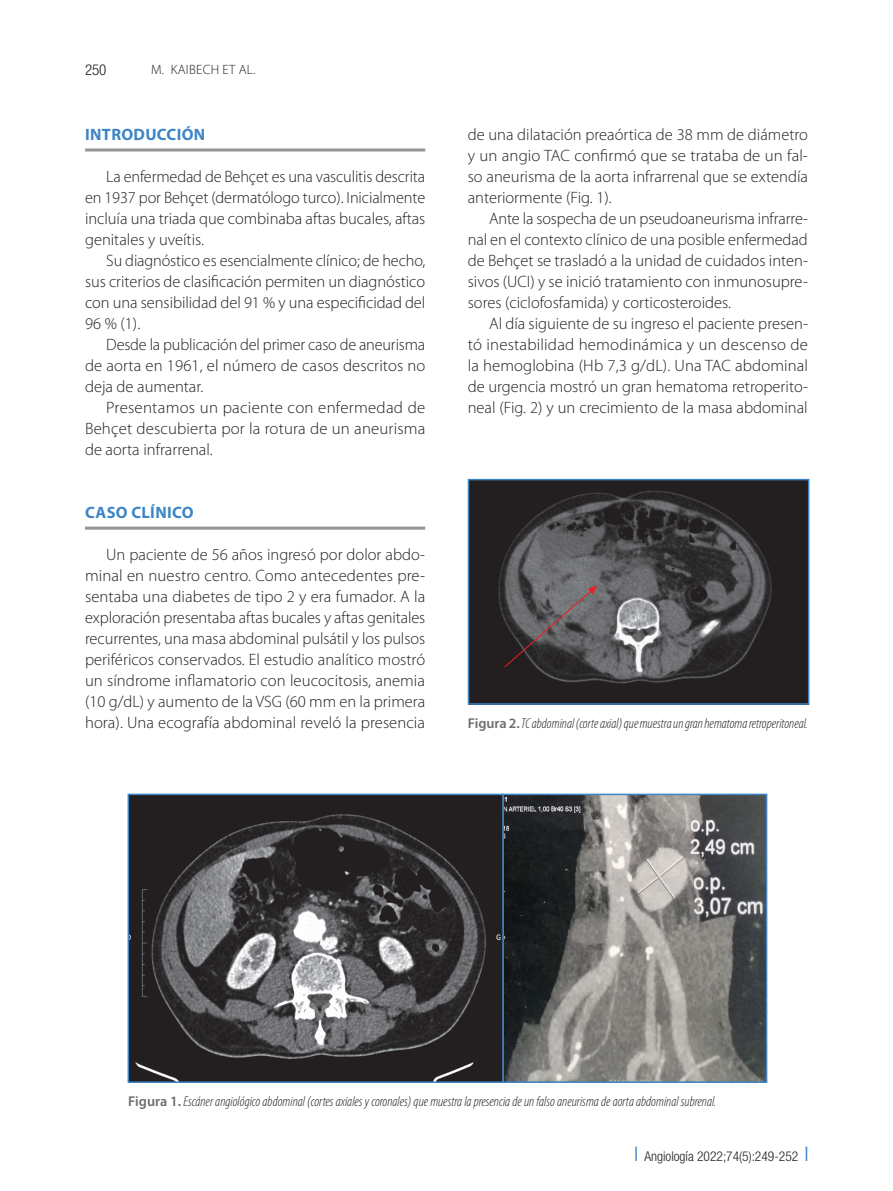
<style>
.page{position:relative;width:893px;height:1191px;background:#fff}
.page>*{position:absolute;margin:0;border:0;box-sizing:border-box;transform-origin:0 0}
.t1{font:300 16.5px/21px "Myriad Pro";color:#231f20;text-align:justify}
.t2{font:700 16.5px "Myriad Pro";letter-spacing:.02em;color:#3e85c5}
.t3{font:300 condensed 15px "Helvetica Neue LT Std";color:#231f20}
.t4{font:italic 300 condensed 14.25px "Myriad Pro";color:#231f20}
.t5{font:300 condensed 13.5px "Helvetica Neue LT Std";color:#231f20}
.t6{font:300 13.5px "Myriad Pro";color:#231f20}
.s1{font-weight:600;font-style:normal;font-stretch:normal;color:#6c6d70}
.s2{color:#3e85c5}
</style>
<div class="page">
<hr style="left:85px;top:148px;width:340px;height:3px;background:#939598">
<hr style="left:85px;top:526px;width:340px;height:3px;background:#939598">
<img style="left:505px;top:796px;width:259px;height:284px">
<div style="left:502px;top:793px;width:265px;height:290px;border:2px solid #3e85c5"></div>
<svg style="left:131px;top:796px;width:370px;height:284px;background:#434143"></svg>
<div style="left:128px;top:793px;width:376px;height:290px;border:2px solid #3e85c5"></div>
<img style="left:471px;top:482px;width:335px;height:219px">
<div style="left:468px;top:479px;width:341px;height:225px;border:2px solid #3e85c5"></div>
<svg style="left:504px;top:585px;width:93px;height:83px;background:#565154"></svg>
<p class="t3" style="left:85px;top:61px;width:23px">250</p>
<p class="t6" style="left:151px;top:62px;width:35px">M. Kaibech</p>
<p class="t6" style="left:222px;top:62px;width:35px">ET AL.</p>
<p class="t2" style="left:85px;top:125px;width:122px">INTRODUCCIÓN</p>
<p class="t1" style="left:85px;top:166px;width:342px;text-indent:21px">La enfermedad de Behçet es una vasculitis descrita en 1937 por Behçet (dermatólogo turco). Inicialmente incluía una triada que combinaba aftas bucales, aftas genitales y uveítis.</p>
<p class="t1" style="left:85px;top:250px;width:342px;text-indent:21px">Su diagnóstico es esencialmente clínico; de hecho, sus criterios de clasificación permiten un diagnóstico con una sensibilidad del 91 % y una especificidad del 96 % (1).</p>
<p class="t1" style="left:85px;top:334px;width:342px;text-indent:21px">Desde la publicación del primer caso de aneurisma de aorta en 1961, el número de casos descritos no deja de aumentar.</p>
<p class="t1" style="left:85px;top:397px;width:342px;text-indent:21px">Presentamos un paciente con enfermedad de Behçet descubierta por la rotura de un aneurisma de aorta infrarrenal.</p>
<p class="t2" style="left:85px;top:503px;width:110px">CASO CLÍNICO</p>
<p class="t1" style="left:85px;top:544px;width:342px;text-indent:21px">Un paciente de 56 años ingresó por dolor abdo&shy;minal en nuestro centro. Como antecedentes pre&shy;sentaba una diabetes de tipo 2 y era fumador. A la exploración presentaba aftas bucales y aftas genitales recurrentes, una masa abdominal pulsátil y los pulsos periféricos conservados. El estudio analítico mostró un síndrome inflamatorio con leucocitosis, anemia (10 g/dL) y aumento de la VSG (60 mm en la primera hora). Una ecografía abdominal reveló la presencia</p>
<p class="t1" style="left:468px;top:124px;width:342px">de una dilatación preaórtica de 38 mm de diámetro y un angio TAC confirmó que se trataba de un fal&shy;so aneurisma de la aorta infrarrenal que se extendía anteriormente (Fig. 1).</p>
<p class="t1" style="left:468px;top:208px;width:342px;text-indent:21px">Ante la sospecha de un pseudoaneurisma infrarre&shy;nal en el contexto clínico de una posible enfermedad de Behçet se trasladó a la unidad de cuidados inten&shy;sivos (UCI) y se inició tratamiento con inmunosupre&shy;sores (ciclofosfamida) y corticosteroides.</p>
<p class="t1" style="left:468px;top:313px;width:342px;text-indent:21px">Al día siguiente de su ingreso el paciente presen&shy;tó inestabilidad hemodinámica y un descenso de la hemoglobina (Hb 7,3 g/dL). Una TAC abdominal de urgencia mostró un gran hematoma retroperito&shy;neal (Fig. 2) y un crecimiento de la masa abdominal</p>
<p class="t4" style="left:468px;top:716px;width:342px"><span class="s1">Figura 2.</span> TC abdominal (corte axial) que muestra un gran hematoma retroperitoneal.</p>
<p class="t4" style="left:128px;top:1094px;width:589px"><span class="s1">Figura 1.</span> Escáner angiológico abdominal (cortes axiales y coronales) que muestra la presencia de un falso aneurisma de aorta abdominal subrenal.</p>
<p class="t5" style="left:635px;top:1148px;width:175px"><span class="s2">❘</span> Angiología 2022;74(5):249-252 <span class="s2">❘</span></p>
</div>
